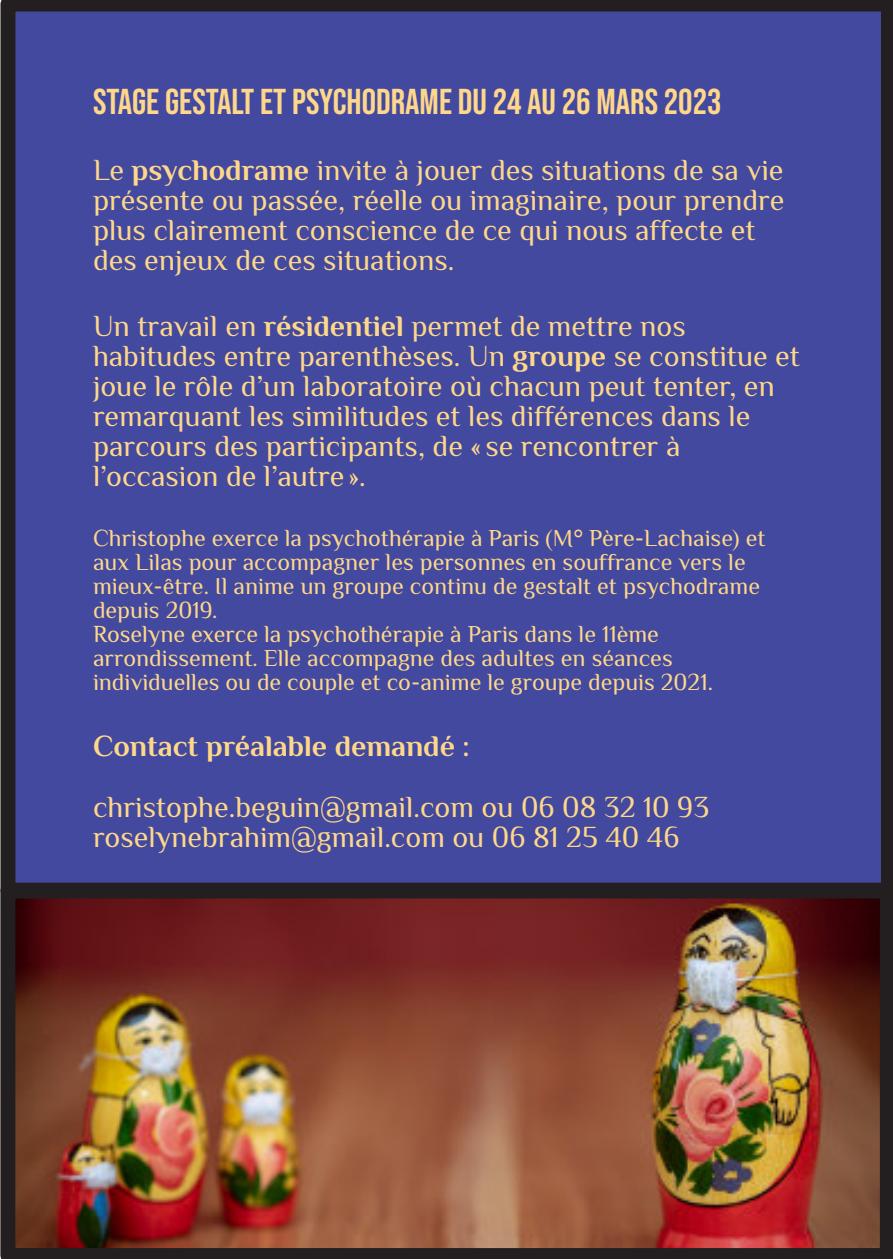
<style>
.page{position:relative;width:893px;height:1259px;background:#fff}
.page>*{position:absolute;margin:0;border:0;box-sizing:border-box;transform-origin:0 0}
.t1{font:36px "Bebas Neue";color:#fed78a}
.t2{font:30px/30px "Philosopher";color:#fed78a}
.t3{font:700 30px "Philosopher";color:#fed78a}
.t4{font:24px/24px "Philosopher";color:#fed78a}
.s1{font-weight:700}
</style>
<div class="page">
<div style="left:0;top:0;width:893px;height:883px;background:#42499f"></div>
<img style="left:0;top:883px;width:893px;height:376px">
<p class="t1" style="left:93px;top:87px;width:630px">STAGE GESTALT ET PSYCHODRAME DU 24 AU 26 MARS 2023</p>
<p class="t2" style="left:93px;top:155px;width:693px">Le <span class="s1">psychodrame</span> invite à jouer des situations de sa vie présente ou passée, réelle ou imaginaire, pour prendre plus clairement conscience de ce qui nous affecte et des enjeux de ces situations.</p>
<p class="t2" style="left:93px;top:311px;width:708px">Un travail en <span class="s1">résidentiel</span> permet de mettre nos habitudes entre parenthèses. Un <span class="s1">groupe</span> se constitue et joue le rôle d’un laboratoire où chacun peut tenter, en remarquant les similitudes et les différences dans le parcours des participants, de « se rencontrer à l’occasion de l’autre ».</p>
<p class="t4" style="left:93px;top:526px;width:674px">Christophe exerce la psychothérapie à Paris (M° Père-Lachaise) et aux Lilas pour accompagner les personnes en souffrance vers le mieux-être. Il anime un groupe continu de gestalt et psychodrame depuis 2019.<br>Roselyne exerce la psychothérapie à Paris dans le 11ème arrondissement. Elle accompagne des adultes en séances individuelles ou de couple et co-anime le groupe depuis 2021.</p>
<p class="t3" style="left:93px;top:729px;width:378px">Contact préalable demandé :</p>
<p class="t2" style="left:93px;top:791px;width:618px">christophe.beguin@gmail.com ou 06 08 32 10 93 roselynebrahim@gmail.com ou 06 81 25 40 46</p>
</div>
